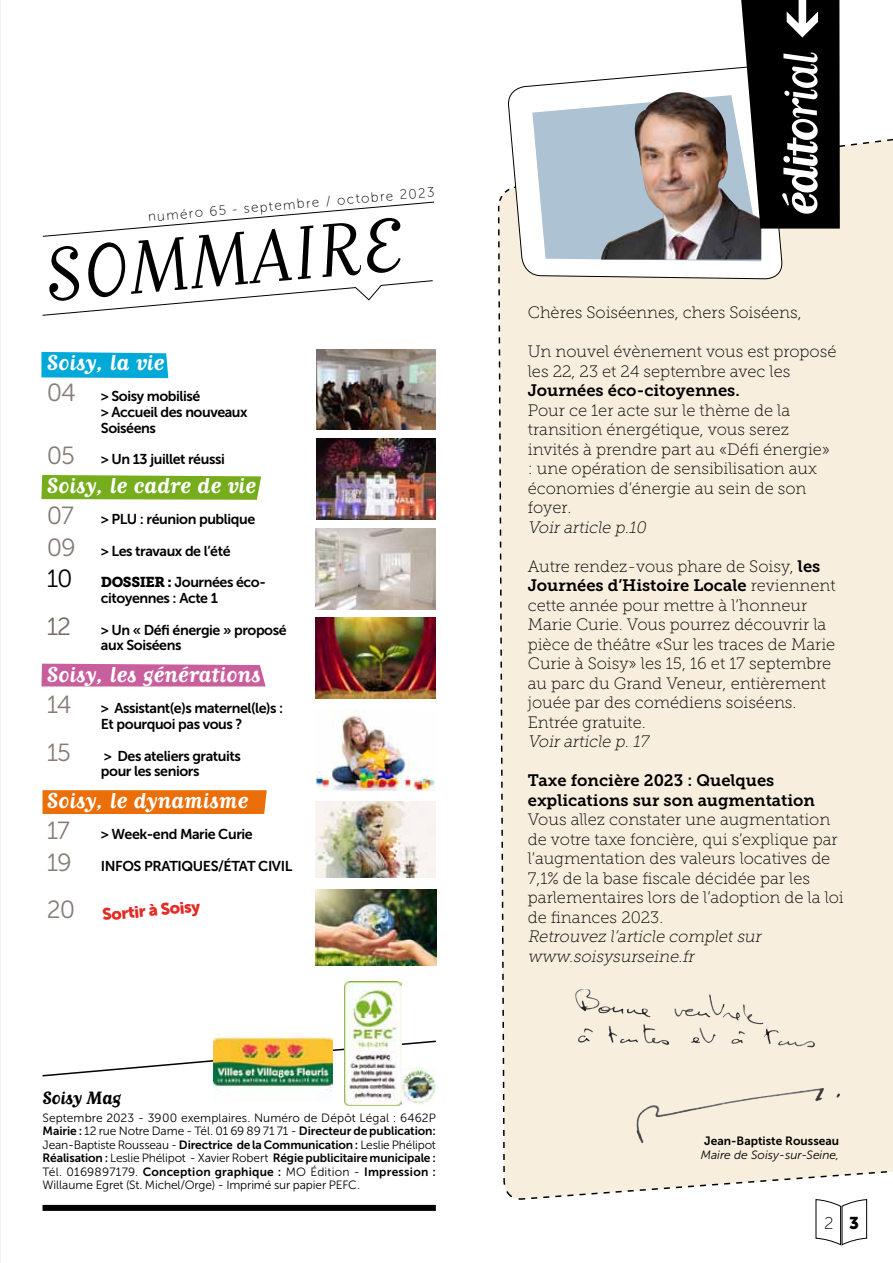
<style>
.page{position:relative;width:893px;height:1263px;background:#fff}
.page>*{position:absolute;margin:0;border:0;box-sizing:border-box;transform-origin:0 0}
.t1{font:88.65px "Matrix Script";color:#000}
.t2{font:700 56.55px "Matrix Script";color:#fff}
.t3{font:700 25.5px "Matrix Script";color:#fff}
.t4{font:24.75px "Museo Sans 300";color:#877d78}
.t5{font:700 21px "Matrix Script";letter-spacing:-.015em;color:#000}
.t6{font:16.95px "Museo Sans 100";color:#000}
.t7{font:16.5px/19.5px "Museo Slab 100";color:#000}
.t8{font:16.5px/19.5px "Museo Slab 700";color:#000}
.t9{font:italic 16.5px/19.5px "Museo Slab 100";color:#000}
.t10{font:16.5px "Museo Sans 900";color:#e42a23}
.t11{font:14.25px/15.8px "Museo Sans 700";letter-spacing:-.03em;color:#000}
.t12{font:13.5px "Museo Sans 100";color:#000}
.t13{font:12px/13.5px "Museo Sans 700";letter-spacing:-.005em;color:#000}
.t14{font:12px "Museo Sans 300";letter-spacing:-.01em;color:#000}
.t15{font:12px "Museo Sans 300";letter-spacing:.01em;color:#000}
.t16{font:italic 12px "Museo Sans 300";color:#000}
.s1{font-family:"Museo Sans 300";font-size:24.75px;color:#877d78}
.s2{font-family:"Museo Sans 300";font-size:24.75px}
.s3{font-family:"Museo Slab 900"}
.s4{font-family:"Museo Sans 300";font-size:24.75px;color:#766a65}
.s5{font-family:"Museo Sans 300"}
.s6{font-family:"Museo Sans 700"}
.s7{font-weight:400}
.s8{font-family:"Museo Slab 700"}
.s9{font-family:"Museo Slab 100"}
.s10{font-family:"Museo Sans 900"}
</style>
<div class="page">
<svg style="left:497px;top:190px;width:396px;height:1010px;background:#f3ebdc"></svg>
<svg style="left:507px;top:87px;width:276px;height:193px"></svg>
<img style="left:316px;top:350px;width:120px;height:79px">
<svg style="left:42px;top:201px;width:393px;height:36px"></svg>
<svg style="left:42px;top:1040px;width:394px;height:37px"></svg>
<div style="left:43px;top:1205px;width:393px;height:6px;background:#000"></div>
<img style="left:401px;top:1068px;width:35px;height:38px">
<svg style="left:42px;top:280px;width:391px;height:36px"></svg>
<img style="left:316px;top:439px;width:120px;height:80px">
<img style="left:315px;top:529px;width:120px;height:81px">
<img style="left:315px;top:618px;width:120px;height:81px">
<img style="left:315px;top:709px;width:120px;height:81px">
<img style="left:344px;top:982px;width:57px;height:124px">
<img style="left:315px;top:802px;width:121px;height:75px">
<img style="left:757px;top:1088px;width:66px;height:9px">
<img style="left:213px;top:1034px;width:120px;height:65px">
<div style="left:43px;top:790px;width:224px;height:24px;background:#eb6e08"></div>
<div style="left:41px;top:664px;width:225px;height:22px;background:#c85f9c"></div>
<svg style="left:41px;top:475px;width:220px;height:25px;background:#7eb229"></svg>
<svg style="left:41px;top:352px;width:127px;height:26px;background:#0aacd8"></svg>
<svg style="left:521px;top:0;width:372px;height:261px"></svg>
<img style="left:575px;top:989px;width:25px;height:22px">
<img style="left:316px;top:890px;width:120px;height:75px">
<svg style="left:530px;top:1168px;width:363px;height:78px"></svg>
<p class="t12" style="left:147px;top:210px;width:289px;rotate:-5deg">numéro 65 - septembre / octobre 2023</p>
<h1 class="t1" style="left:41px;top:233px;width:359px;rotate:-5deg">sommaire</h1>
<h3 class="t3" style="left:47px;top:350px;width:119px">Soisy, la vie</h3>
<p class="t11" style="left:101px;top:388px;width:148px;text-indent:-54px"><span class="s1">04</span> &gt; Soisy mobilisé<br>&gt; Accueil des nouveaux<br>Soiséens</p>
<p class="t11" style="left:47px;top:451px;width:179px"><span class="s1">05</span> &gt; Un 13 juillet réussi</p>
<h3 class="t3" style="left:47px;top:473px;width:211px">Soisy, le cadre de vie</h3>
<p class="t11" style="left:47px;top:511px;width:210px"><span class="s1">07</span> &gt; PLU : réunion publique</p>
<p class="t11" style="left:47px;top:543px;width:185px"><span class="s1">09</span> &gt; Les travaux de l’été</p>
<p class="t11" style="left:47px;top:574px;width:220px;text-align:center"><span class="s2">10</span> <span class="s3">DOSSIER :</span> Journées éco&shy;citoyennes : Acte 1</p>
<p class="t11" style="left:101px;top:622px;width:187px;text-indent:-54px"><span class="s4">12</span> &gt; Un « Défi énergie » proposé aux Soiséens</p>
<h3 class="t3" style="left:47px;top:662px;width:215px">Soisy, les générations</h3>
<p class="t11" style="left:47px;top:700px;width:238px"><span class="s1">14</span> &gt; Assistant(e)s maternel(le)s :<br>E</p>
<p class="t11" style="left:109px;top:716px;width:135px">t pourquoi pas vous ?</p>
<h3 class="t4" style="left:47px;top:739px;width:26px">15</h3>
<p class="t11" style="left:101px;top:748px;width:141px">&gt; Des ateliers gratuits pour les seniors</p>
<h3 class="t3" style="left:47px;top:788px;width:203px">Soisy, le dynamisme</h3>
<p class="t11" style="left:47px;top:826px;width:207px"><span class="s1">17</span> &gt; Week-end Marie Curie</p>
<p class="t11" style="left:47px;top:858px;width:240px"><span class="s1">19</span> Infos prati qu es/état civil</p>
<h3 class="t4" style="left:47px;top:896px;width:30px">20</h3>
<p class="t10" style="left:102px;top:905px;width:100px;rotate:-5deg">Sortir à Soisy</p>
<p class="t5" style="left:43px;top:1087px;width:80px">Soisy Mag</p>
<p class="t15" style="left:43px;top:1111px;width:395px">Septembre 2023 - 3900 exemplaires. Numéro de Dépôt Légal : 6462P</p>
<p class="t13" style="left:43px;top:1124px;width:395px">Mairie : <span class="s5">12 rue Notre Dame - Tél. 01 69 89 71 71 -</span> Directeur de publication :</p>
<p class="t14" style="left:43px;top:1138px;width:395px">Jean-Baptiste Rousseau - <span class="s6">Directrice de la Communication :</span> Leslie Phélipot</p>
<p class="t13" style="left:43px;top:1151px;width:395px">Réalisation : <span class="s5">Leslie Phélipot - Xavier Robert</span> Régie publicitaire municipale :<br><span class="s5">Tél. 01 69 89 71 79.</span> Conception graphique : <span class="s5">MO Édition -</span> Impression :</p>
<p class="t14" style="left:43px;top:1179px;width:319px">Willaume Egret (St. Michel/Orge) - Imprimé sur papier PEFC.</p>
<h2 class="t2" style="left:772px;top:216px;width:166px;rotate:-90deg">édito<span class="s7">rial</span></h2>
<p class="t7" style="left:528px;top:303px;width:275px">Chères Soiséennes, chers Soiséens,</p>
<p class="t7" style="left:528px;top:342px;width:310px">Un nouvel évènement vous est proposé les 22, 23 et 24 septembre avec les</p>
<p class="t8" style="left:528px;top:381px;width:213px">Journées éco-citoyennes.</p>
<p class="t7" style="left:528px;top:400px;width:304px">Pour ce 1er acte sur le thème de la transition énergétique, vous serez invités à prendre part au «Défi énergie» : une opération de sensibilisation aux économies d’énergie au sein de son foyer.</p>
<p class="t9" style="left:528px;top:517px;width:123px">Voir article p.10</p>
<p class="t7" style="left:528px;top:556px;width:294px">Autre rendez-vous phare de Soisy, <span class="s8">les</span></p>
<p class="t8" style="left:528px;top:576px;width:309px">Journées d’Histoire Locale <span class="s9">reviennent</span></p>
<p class="t7" style="left:528px;top:595px;width:309px">cette année pour mettre à l’honneur Marie Curie. Vous pourrez découvrir la pièce de théâtre «Sur les traces de Marie Curie à Soisy» les 15, 16 et 17 septembre au parc du Grand Veneur, entièrement jouée par des comédiens soiséens.<br>Entrée gratuite.</p>
<p class="t9" style="left:528px;top:732px;width:125px">Voir article p.17</p>
<p class="t8" style="left:528px;top:771px;width:289px">Taxe foncière 2023 : Quelques explications sur son augmentation</p>
<p class="t7" style="left:528px;top:810px;width:317px">Vous allez constater une augmentation de votre taxe foncière, qui s’explique par l’augmentation des valeurs locatives de 7,1% de la base fiscale décidée par les parlementaires lors de l’adoption de la loi de finances 2023.</p>
<p class="t9" style="left:528px;top:927px;width:238px">Retrouvez l’article completsur www.soisysurseine.fr</p>
<p class="t13" style="left:704px;top:1134px;width:136px">Jean-Baptiste Rousseau</p>
<p class="t16" style="left:701px;top:1149px;width:140px">Maire de Soisy-sur-Seine,</p>
<p class="t6" style="left:824px;top:1214px;width:36px">2 <span class="s10">3</span></p>
</div>
